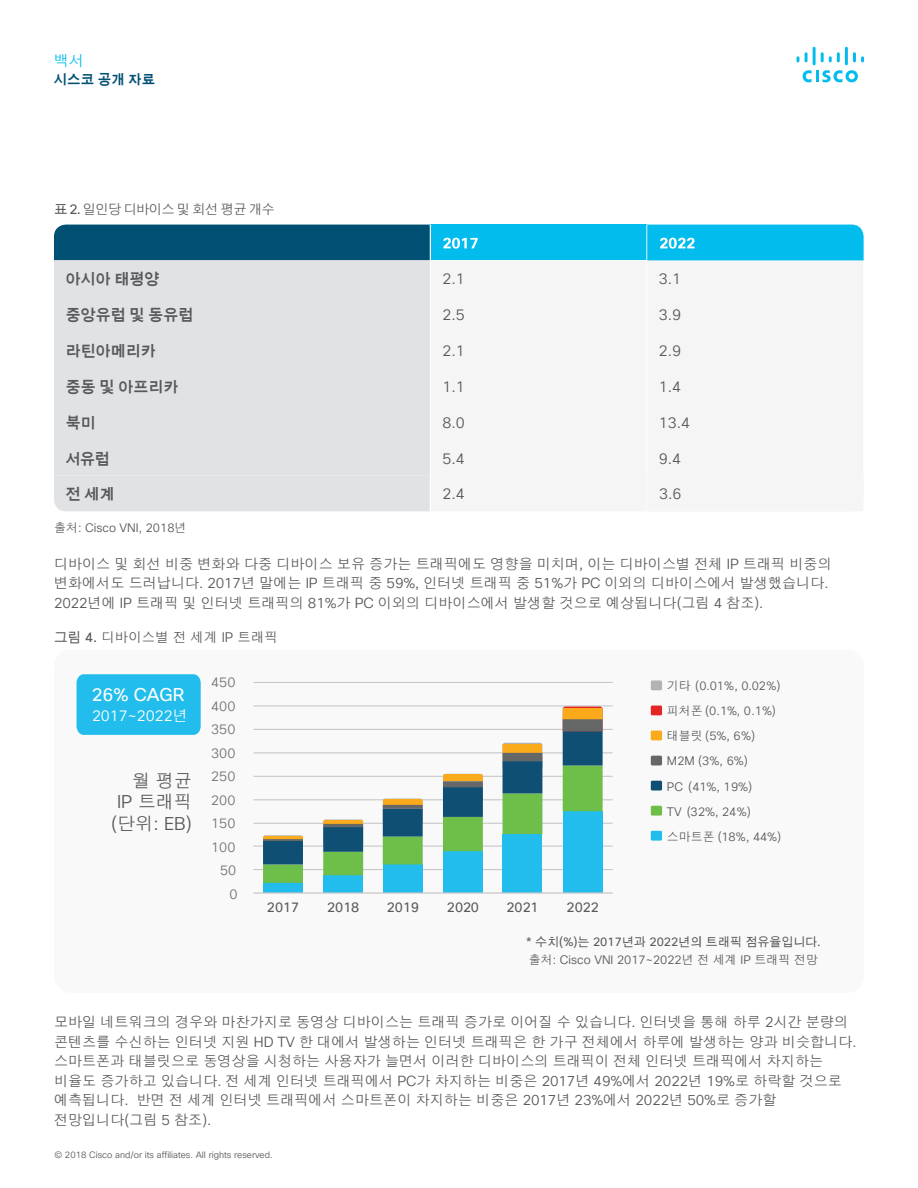
<style>
.page{position:relative;width:918px;height:1188px;background:#fff}
.page>*{position:absolute;margin:0;border:0;box-sizing:border-box;transform-origin:0 0}
.t1{font:18px/21.6px "Cisco Sans KOR Light";color:#58595b;text-align:right}
.t2{font:18px "Cisco Sans KOR";color:#fff}
.t3{font:15px "Cisco Sans KOR Light";color:#57585a}
.t4{font:15px "Cisco Sans KOR Bold";color:#57585a}
.t5{font:15px "Cisco Sans KOR Light";color:#fff}
.t6{font:15px "Cisco Sans KOR Light";color:#01bcec}
.t7{font:14.25px/19.5px "Cisco Sans KOR Light";letter-spacing:-.01em;color:#57585a}
.t8{font:13.5px "Cisco Sans KOR Light";letter-spacing:-.015em;color:#737373}
.t9{font:13.5px "Cisco Sans KOR";letter-spacing:.005em;color:#58595b}
.t10{font:13.5px "Cisco Sans KOR Light";letter-spacing:-.07em;color:#57585a}
.t11{font:13.5px "Cisco Sans KOR Light";color:#57585a}
.t12{font:13.5px "Cisco Sans KOR Bold";color:#005073}
.t13{font:12px/25px "Cisco Sans KOR Light";color:#58595b}
.t14{font:12px "Cisco Sans KOR Light";color:#57585a}
.t15{font:12px "Cisco Sans KOR";color:#58595b}
.t16{font:9px "Cisco Sans KOR Light";color:#57585a}
.s1{font-family:"Cisco Sans KOR"}
</style>
<div class="page">
<svg style="left:803px;top:70px;width:55px;height:12px"></svg>
<svg style="left:797px;top:56px;width:2px;height:6px"></svg>
<svg style="left:805px;top:52px;width:3px;height:10px"></svg>
<hr style="left:813px;top:47px;width:3px;height:18px;background:#01bcec">
<svg style="left:821px;top:52px;width:19px;height:10px"></svg>
<hr style="left:845px;top:47px;width:3px;height:18px;background:#01bcec">
<svg style="left:853px;top:52px;width:11px;height:10px"></svg>
<div style="left:430px;top:225px;width:217px;height:35px;background:#01bcec"></div>
<div style="left:54px;top:260px;width:376px;height:216px;background:#e1e2e4"></div>
<hr style="left:430px;top:225px;width:1px;height:35px;background:#fff">
<div style="left:54px;top:225px;width:376px;height:35px;background:#005073"></div>
<svg style="left:443px;top:238px;width:35px;height:11px"></svg>
<div style="left:647px;top:225px;width:217px;height:35px;background:#01bcec"></div>
<div style="left:54px;top:476px;width:376px;height:35px;background:#e1e2e4"></div>
<div style="left:54px;top:649px;width:810px;height:344px;background:#f9f9f9;border-radius:18px"></div>
<hr style="left:254px;top:682px;width:359px;height:1px;background:#c7c8ca">
<hr style="left:254px;top:705px;width:359px;height:2px;background:#c7c8ca">
<hr style="left:254px;top:729px;width:359px;height:1px;background:#c7c8ca">
<hr style="left:254px;top:752px;width:359px;height:1px;background:#c7c8ca">
<hr style="left:254px;top:776px;width:359px;height:1px;background:#c7c8ca">
<hr style="left:254px;top:799px;width:359px;height:1px;background:#c7c8ca">
<hr style="left:254px;top:823px;width:359px;height:1px;background:#c7c8ca">
<hr style="left:254px;top:846px;width:359px;height:1px;background:#c7c8ca">
<hr style="left:254px;top:869px;width:359px;height:1px;background:#c7c8ca">
<div style="left:563px;top:707px;width:40px;height:26px;background:#e42525;border-radius:3px"></div>
<div style="left:563px;top:708px;width:40px;height:11px;background:#faaa1b"></div>
<div style="left:77px;top:674px;width:124px;height:61px;background:#22bdec"></div>
<div style="left:263px;top:883px;width:40px;height:10px;background:#22bdec"></div>
<div style="left:323px;top:875px;width:40px;height:18px;background:#22bdec"></div>
<div style="left:383px;top:864px;width:40px;height:29px;background:#22bdec"></div>
<div style="left:443px;top:851px;width:40px;height:42px;background:#22bdec"></div>
<div style="left:503px;top:834px;width:39px;height:59px;background:#22bdec"></div>
<div style="left:563px;top:811px;width:40px;height:82px;background:#22bdec"></div>
<svg style="left:263px;top:719px;width:340px;height:164px"></svg>
<hr style="left:254px;top:892px;width:359px;height:2px;background:#c7c8ca">
<div style="left:651px;top:680px;width:11px;height:10px;background:#b3b3b3;border-radius:2px"></div>
<div style="left:651px;top:706px;width:11px;height:9px;background:#e42525;border-radius:2px"></div>
<div style="left:651px;top:731px;width:11px;height:9px;background:#faaa1b;border-radius:2px"></div>
<div style="left:651px;top:756px;width:11px;height:9px;background:#666767;border-radius:2px"></div>
<div style="left:651px;top:781px;width:11px;height:10px;background:#0f4f73;border-radius:2px"></div>
<div style="left:651px;top:806px;width:11px;height:10px;background:#6ebe4a;border-radius:2px"></div>
<div style="left:651px;top:831px;width:11px;height:10px;background:#22bdec;border-radius:2px"></div>
<p class="t6" style="left:54px;top:51px;width:31px">백서</p>
<p class="t12" style="left:54px;top:70px;width:103px">시스코 공개 자료</p>
<p class="t10" style="left:54px;top:201px;width:223px"><span class="s1">표 2.</span> 일인당 디바이스 및 회선 평균 개수</p>
<p class="t4" style="left:66px;top:269px;width:95px">아시아 태평양</p>
<p class="t3" style="left:442px;top:269px;width:24px">2.1</p>
<p class="t3" style="left:659px;top:269px;width:24px">3.1</p>
<p class="t4" style="left:66px;top:305px;width:129px">중앙유럽 및 동유럽</p>
<p class="t3" style="left:442px;top:305px;width:24px">2.5</p>
<p class="t3" style="left:659px;top:305px;width:24px">3.9</p>
<p class="t4" style="left:66px;top:341px;width:91px">라틴아메리카</p>
<p class="t3" style="left:442px;top:341px;width:24px">2.1</p>
<p class="t3" style="left:659px;top:341px;width:24px">2.9</p>
<p class="t4" style="left:66px;top:377px;width:114px">중동 및 아프리카</p>
<p class="t3" style="left:442px;top:377px;width:24px">1.1</p>
<p class="t3" style="left:659px;top:377px;width:24px">1.4</p>
<p class="t4" style="left:66px;top:412px;width:31px">북미</p>
<p class="t3" style="left:442px;top:413px;width:24px">8.0</p>
<p class="t3" style="left:659px;top:413px;width:33px">13.4</p>
<p class="t4" style="left:66px;top:448px;width:46px">서유럽</p>
<p class="t3" style="left:442px;top:449px;width:24px">5.4</p>
<p class="t3" style="left:659px;top:449px;width:24px">9.4</p>
<p class="t4" style="left:66px;top:484px;width:50px">전 세계</p>
<p class="t3" style="left:442px;top:484px;width:24px">2.4</p>
<p class="t3" style="left:659px;top:484px;width:24px">3.6</p>
<p class="t14" style="left:54px;top:520px;width:134px">출처: Cisco VNI, 2018년</p>
<p class="t7" style="left:54px;top:554px;width:779px">디바이스 및 회선 비중 변화와 다중 디바이스 보유 증가는 트래픽에도 영향을 미치며, 이는 디바이스별 전체 IP 트래픽 비중의 변화에서도 드러납니다. 2017년 말에는 IP 트래픽 중 59%, 인터넷 트래픽 중 51%가 PC 이외의 디바이스에서 발생했습니다.<br>2022년에 IP 트래픽 및 인터넷 트래픽의 81%가 PC 이외의 디바이스에서 발생할 것으로 예상됩니다(그림 4 참조).</p>
<p class="t11" style="left:54px;top:628px;width:226px"><span class="s1">그림 4.</span> 디바이스별 전 세계 IP 트래픽</p>
<p class="t2" style="left:92px;top:683px;width:94px">26% CAGR</p>
<p class="t5" style="left:92px;top:706px;width:97px">2017~2022년</p>
<p class="t1" style="left:111px;top:770px;width:82px">월 평균<br>IP 트래픽 (단위: EB)</p>
<p class="t8" style="left:211px;top:674px;width:26px">450</p>
<p class="t8" style="left:211px;top:698px;width:26px">400</p>
<p class="t8" style="left:211px;top:721px;width:26px">350</p>
<p class="t8" style="left:211px;top:744px;width:26px">300</p>
<p class="t8" style="left:211px;top:768px;width:26px">250</p>
<p class="t8" style="left:211px;top:791px;width:26px">200</p>
<p class="t8" style="left:211px;top:815px;width:26px">150</p>
<p class="t8" style="left:211px;top:838px;width:26px">100</p>
<p class="t8" style="left:220px;top:862px;width:17px">50</p>
<p class="t8" style="left:229px;top:885px;width:10px">0</p>
<p class="t9" style="left:267px;top:898px;width:34px">2017</p>
<p class="t9" style="left:327px;top:898px;width:34px">2018</p>
<p class="t9" style="left:387px;top:898px;width:34px">2019</p>
<p class="t9" style="left:447px;top:898px;width:34px">2020</p>
<p class="t9" style="left:506px;top:898px;width:34px">2021</p>
<p class="t9" style="left:567px;top:898px;width:34px">2022</p>
<p class="t13" style="left:667px;top:674px;width:116px">기타 (0.01%, 0.02%) 피처폰 (0.1%, 0.1%) 태블릿 (5%, 6%)<br>M2M (3%, 6%)<br>PC (41%, 19%)<br>TV (32%, 24%) 스마트폰 (18%, 44%)</p>
<p class="t15" style="left:526px;top:934px;width:296px">* 수치(%)는 2017년과 2022년의 트래픽 점유율입니다.</p>
<p class="t14" style="left:529px;top:952px;width:291px">출처: Cisco VNI 2017~2022년 전 세계 IP 트래픽 전망</p>
<p class="t7" style="left:54px;top:1013px;width:804px">모바일 네트워크의 경우와 마찬가지로 동영상 디바이스는 트래픽 증가로 이어질 수 있습니다. 인터넷을 통해 하루 2시간 분량의 콘텐츠를 수신하는 인터넷 지원 HD TV 한 대에서 발생하는 인터넷 트래픽은 한 가구 전체에서 하루에 발생하는 양과 비슷합니다. 스마트폰과 태블릿으로 동영상을 시청하는 사용자가 늘면서 이러한 디바이스의 트래픽이 전체 인터넷 트래픽에서 차지하는 비율도 증가하고 있습니다. 전 세계 인터넷 트래픽에서 PC가 차지하는 비중은 2017년 49%에서 2022년 19%로 하락할 것으로 예측됩니다. 반면 전 세계 인터넷 트래픽에서 스마트폰이 차지하는 비중은 2017년 23%에서 2022년 50%로 증가할 전망입니다(그림 5 참조).</p>
<p class="t16" style="left:54px;top:1149px;width:220px">© 2018 Cisco and/or its affiliates. All rights reserved.</p>
</div>
